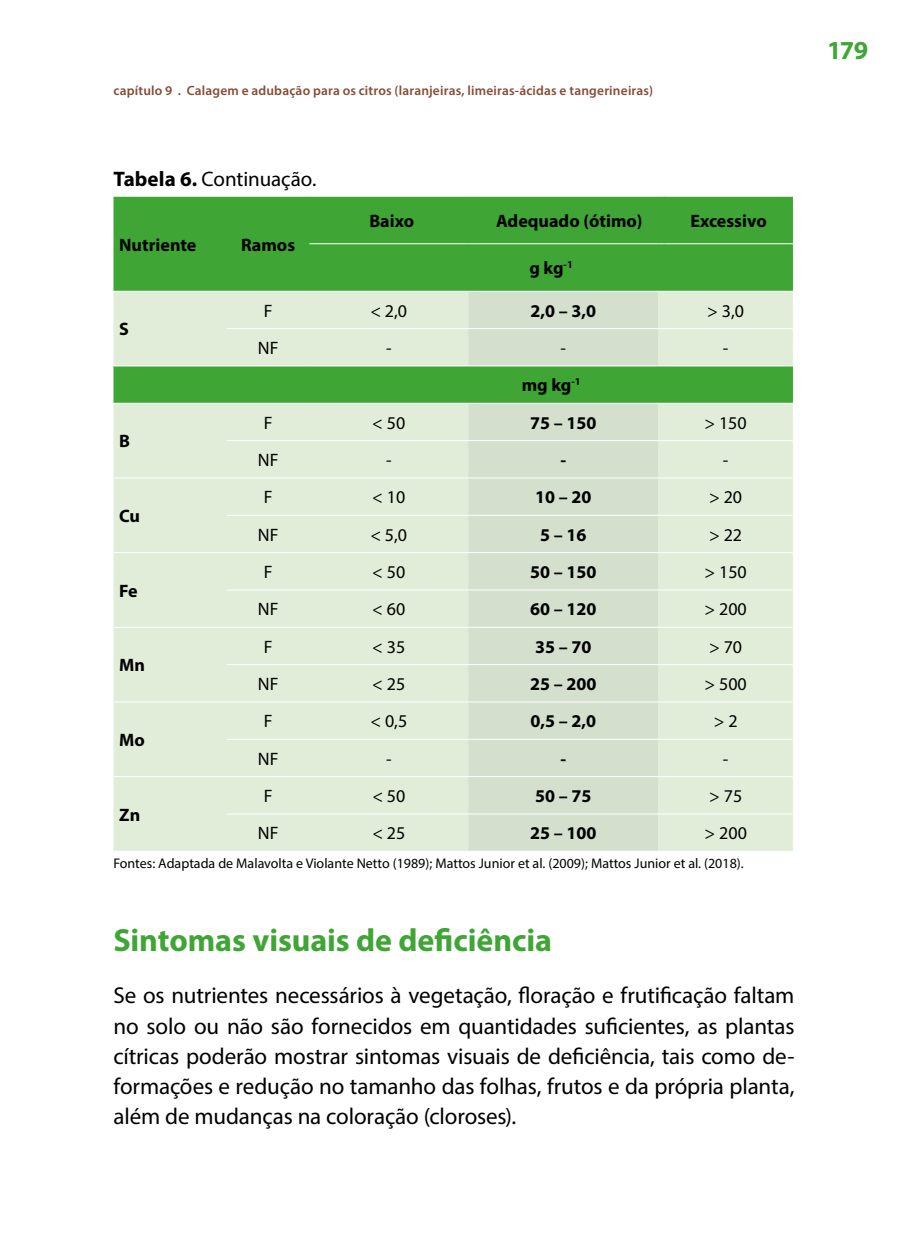
<style>
.page{position:relative;width:908px;height:1248px;background:#fff}
.page>*{position:absolute;margin:0;border:0;box-sizing:border-box;transform-origin:0 0}
.t1{font:700 32px "Myriad Pro";letter-spacing:-.005em;color:#3fa535}
.t2{font:700 26px "Myriad Pro";color:#3fa535}
.t3{font:23px/30px "Myriad Pro";letter-spacing:-.005em;color:#000;text-align:justify}
.t4{font:21px "Myriad Pro";letter-spacing:-.005em;color:#000}
.t5{font:700 18px "Myriad Pro";color:#000}
.t6{font:18px "Myriad Pro";color:#000}
.t7{font:14px "Myriad Pro";color:#000}
.t8{font:600 13.4px "Myriad Pro";letter-spacing:.015em;color:#874a35}
.s1{font-weight:700}
</style>
<div class="page">
<div style="left:113px;top:197px;width:679px;height:94px;background:#3fa535"></div>
<svg style="left:113px;top:292px;width:679px;height:558px;background:#d7e8ce"></svg>
<svg style="left:468px;top:292px;width:190px;height:558px;background:#cadbc3"></svg>
<hr style="left:309px;top:243px;width:159px;height:1px;background:#fff">
<hr style="left:474px;top:243px;width:184px;height:1px;background:#fff">
<hr style="left:664px;top:243px;width:128px;height:1px;background:#fff">
<hr style="left:227px;top:328px;width:82px;height:1px;background:#fff">
<hr style="left:309px;top:328px;width:159px;height:1px;background:#fff">
<hr style="left:474px;top:328px;width:184px;height:1px;background:#fff">
<hr style="left:664px;top:328px;width:128px;height:1px;background:#fff">
<hr style="left:113px;top:365px;width:114px;height:1px;background:#fff">
<hr style="left:227px;top:365px;width:82px;height:1px;background:#fff">
<hr style="left:309px;top:365px;width:159px;height:1px;background:#fff">
<hr style="left:474px;top:365px;width:184px;height:1px;background:#fff">
<hr style="left:664px;top:365px;width:128px;height:1px;background:#fff">
<hr style="left:113px;top:403px;width:114px;height:1px;background:#fff">
<hr style="left:227px;top:403px;width:82px;height:1px;background:#fff">
<hr style="left:309px;top:403px;width:159px;height:1px;background:#fff">
<hr style="left:474px;top:403px;width:184px;height:1px;background:#fff">
<hr style="left:664px;top:403px;width:128px;height:1px;background:#fff">
<hr style="left:227px;top:440px;width:82px;height:1px;background:#fff">
<hr style="left:309px;top:440px;width:159px;height:1px;background:#fff">
<hr style="left:474px;top:440px;width:184px;height:1px;background:#fff">
<hr style="left:664px;top:440px;width:128px;height:1px;background:#fff">
<hr style="left:113px;top:477px;width:114px;height:1px;background:#fff">
<hr style="left:227px;top:477px;width:82px;height:1px;background:#fff">
<hr style="left:309px;top:477px;width:159px;height:1px;background:#fff">
<hr style="left:474px;top:477px;width:184px;height:1px;background:#fff">
<hr style="left:664px;top:477px;width:128px;height:1px;background:#fff">
<hr style="left:227px;top:514px;width:82px;height:1px;background:#fff">
<hr style="left:309px;top:514px;width:159px;height:1px;background:#fff">
<hr style="left:474px;top:514px;width:184px;height:1px;background:#fff">
<hr style="left:664px;top:514px;width:128px;height:1px;background:#fff">
<hr style="left:113px;top:552px;width:114px;height:1px;background:#fff">
<hr style="left:227px;top:552px;width:82px;height:1px;background:#fff">
<hr style="left:309px;top:552px;width:159px;height:1px;background:#fff">
<hr style="left:474px;top:552px;width:184px;height:1px;background:#fff">
<hr style="left:664px;top:552px;width:128px;height:1px;background:#fff">
<hr style="left:227px;top:589px;width:82px;height:1px;background:#fff">
<hr style="left:309px;top:589px;width:159px;height:1px;background:#fff">
<hr style="left:474px;top:589px;width:184px;height:1px;background:#fff">
<hr style="left:664px;top:589px;width:128px;height:1px;background:#fff">
<hr style="left:113px;top:626px;width:114px;height:1px;background:#fff">
<hr style="left:227px;top:626px;width:82px;height:1px;background:#fff">
<hr style="left:309px;top:626px;width:159px;height:1px;background:#fff">
<hr style="left:474px;top:626px;width:184px;height:1px;background:#fff">
<hr style="left:664px;top:626px;width:128px;height:1px;background:#fff">
<hr style="left:227px;top:664px;width:82px;height:1px;background:#fff">
<hr style="left:309px;top:664px;width:159px;height:1px;background:#fff">
<hr style="left:474px;top:664px;width:184px;height:1px;background:#fff">
<hr style="left:664px;top:664px;width:128px;height:1px;background:#fff">
<hr style="left:113px;top:701px;width:114px;height:1px;background:#fff">
<hr style="left:227px;top:701px;width:82px;height:1px;background:#fff">
<hr style="left:309px;top:701px;width:159px;height:1px;background:#fff">
<hr style="left:474px;top:701px;width:184px;height:1px;background:#fff">
<hr style="left:664px;top:701px;width:128px;height:1px;background:#fff">
<hr style="left:227px;top:738px;width:82px;height:1px;background:#fff">
<hr style="left:309px;top:738px;width:159px;height:1px;background:#fff">
<hr style="left:474px;top:738px;width:184px;height:1px;background:#fff">
<hr style="left:664px;top:738px;width:128px;height:1px;background:#fff">
<hr style="left:113px;top:776px;width:114px;height:1px;background:#fff">
<hr style="left:227px;top:776px;width:82px;height:1px;background:#fff">
<hr style="left:309px;top:776px;width:159px;height:1px;background:#fff">
<hr style="left:474px;top:776px;width:184px;height:1px;background:#fff">
<hr style="left:664px;top:776px;width:128px;height:1px;background:#fff">
<hr style="left:227px;top:813px;width:82px;height:1px;background:#fff">
<hr style="left:309px;top:813px;width:159px;height:1px;background:#fff">
<hr style="left:474px;top:813px;width:184px;height:1px;background:#fff">
<hr style="left:664px;top:813px;width:128px;height:1px;background:#fff">
<p class="t8" style="left:113px;top:82px;width:541px">capítulo 9 . Calagem e adubação para os citros (laranjeiras, limeiras-ácidas e tangerineiras)</p>
<p class="t4" style="left:113px;top:166px;width:204px"><span class="s1">Tabela 6.</span> Continuação.</p>
<p class="t5" style="left:119px;top:233px;width:79px">Nutriente</p>
<p class="t5" style="left:241px;top:233px;width:56px">Ramos</p>
<p class="t5" style="left:369px;top:209px;width:46px">Baixo</p>
<p class="t5" style="left:496px;top:209px;width:148px">Adequado (ótimo)</p>
<p class="t5" style="left:690px;top:209px;width:78px">Excessivo</p>
<p class="t5" style="left:529px;top:256px;width:45px">g kg<sup>-1</sup></p>
<p class="t5" style="left:119px;top:317px;width:11px">S</p>
<p class="t5" style="left:119px;top:429px;width:12px">B</p>
<p class="t5" style="left:119px;top:504px;width:22px">Cu</p>
<p class="t5" style="left:119px;top:579px;width:20px">Fe</p>
<p class="t5" style="left:119px;top:653px;width:27px">Mn</p>
<p class="t5" style="left:119px;top:728px;width:27px">Mo</p>
<p class="t6" style="left:264px;top:299px;width:10px">F</p>
<p class="t6" style="left:370px;top:299px;width:38px">&lt; 2,0</p>
<p class="t5" style="left:530px;top:299px;width:67px">2,0 – 3,0</p>
<p class="t6" style="left:707px;top:299px;width:38px">&gt; 3,0</p>
<p class="t6" style="left:258px;top:337px;width:22px">NF</p>
<p class="t6" style="left:386px;top:337px;width:7px">-</p>
<p class="t6" style="left:560px;top:337px;width:7px">-</p>
<p class="t6" style="left:722px;top:337px;width:7px">-</p>
<p class="t5" style="left:521px;top:373px;width:60px">mg kg<sup>-1</sup></p>
<p class="t6" style="left:264px;top:411px;width:10px">F</p>
<p class="t6" style="left:372px;top:411px;width:35px">&lt; 50</p>
<p class="t5" style="left:530px;top:411px;width:68px">75 – 150</p>
<p class="t6" style="left:704px;top:411px;width:44px">&gt; 150</p>
<p class="t6" style="left:258px;top:449px;width:22px">NF</p>
<p class="t6" style="left:386px;top:449px;width:7px">-</p>
<p class="t5" style="left:560px;top:448px;width:7px">-</p>
<p class="t6" style="left:722px;top:449px;width:7px">-</p>
<p class="t6" style="left:264px;top:486px;width:10px">F</p>
<p class="t6" style="left:372px;top:486px;width:35px">&lt; 10</p>
<p class="t5" style="left:535px;top:485px;width:58px">10 – 20</p>
<p class="t6" style="left:708px;top:486px;width:35px">&gt; 20</p>
<p class="t6" style="left:258px;top:523px;width:22px">NF</p>
<p class="t6" style="left:370px;top:523px;width:38px">&lt; 5,0</p>
<p class="t5" style="left:540px;top:523px;width:48px">5 – 16</p>
<p class="t6" style="left:708px;top:523px;width:35px">&gt; 22</p>
<p class="t6" style="left:264px;top:561px;width:10px">F</p>
<p class="t6" style="left:372px;top:561px;width:35px">&lt; 50</p>
<p class="t5" style="left:530px;top:560px;width:68px">50 – 150</p>
<p class="t6" style="left:704px;top:561px;width:44px">&gt; 150</p>
<p class="t6" style="left:258px;top:598px;width:22px">NF</p>
<p class="t6" style="left:372px;top:598px;width:35px">&lt; 60</p>
<p class="t5" style="left:530px;top:597px;width:68px">60 – 120</p>
<p class="t6" style="left:704px;top:598px;width:44px">&gt; 200</p>
<p class="t6" style="left:264px;top:635px;width:10px">F</p>
<p class="t6" style="left:372px;top:635px;width:35px">&lt; 35</p>
<p class="t5" style="left:535px;top:635px;width:58px">35 – 70</p>
<p class="t6" style="left:708px;top:635px;width:35px">&gt; 70</p>
<p class="t6" style="left:258px;top:673px;width:22px">NF</p>
<p class="t6" style="left:372px;top:673px;width:35px">&lt; 25</p>
<p class="t5" style="left:530px;top:672px;width:68px">25 – 200</p>
<p class="t6" style="left:704px;top:673px;width:44px">&gt; 500</p>
<p class="t6" style="left:264px;top:710px;width:10px">F</p>
<p class="t6" style="left:370px;top:710px;width:38px">&lt; 0,5</p>
<p class="t5" style="left:530px;top:709px;width:67px">0,5 – 2,0</p>
<p class="t6" style="left:713px;top:710px;width:25px">&gt; 2</p>
<p class="t6" style="left:258px;top:747px;width:22px">NF</p>
<p class="t6" style="left:386px;top:747px;width:7px">-</p>
<p class="t5" style="left:560px;top:746px;width:7px">-</p>
<p class="t6" style="left:722px;top:747px;width:7px">-</p>
<p class="t6" style="left:264px;top:784px;width:10px">F</p>
<p class="t6" style="left:372px;top:784px;width:35px">&lt; 50</p>
<p class="t5" style="left:535px;top:784px;width:58px">50 – 75</p>
<p class="t6" style="left:709px;top:784px;width:35px">&gt; 75</p>
<p class="t6" style="left:258px;top:822px;width:22px">NF</p>
<p class="t6" style="left:372px;top:822px;width:35px">&lt; 25</p>
<p class="t5" style="left:530px;top:821px;width:68px">25 – 100</p>
<p class="t6" style="left:704px;top:822px;width:44px">&gt; 200</p>
<p class="t7" style="left:113px;top:854px;width:631px">Fontes: Adaptada de Malavolta e Violante Netto (1989); Mattos Junior et al. (2009); Mattos Junior et al. (2018).</p>
<p class="t5" style="left:119px;top:802px;width:22px">Zn</p>
<h1 class="t1" style="left:113px;top:919px;width:440px">Sintomas visuais de deficiência</h1>
<p class="t3" style="left:113px;top:980px;width:682px">Se os nutrientes necessários à vegetação, floração e frutificação faltam no solo ou não são fornecidos em quantidades suficientes, as plantas cítricas poderão mostrar sintomas visuais de deficiência, tais como de&shy;formações e redução no tamanho das folhas, frutos e da própria planta, além de mudanças na coloração (cloroses).</p>
<p class="t2" style="left:826px;top:33px;width:42px">179</p>
</div>
